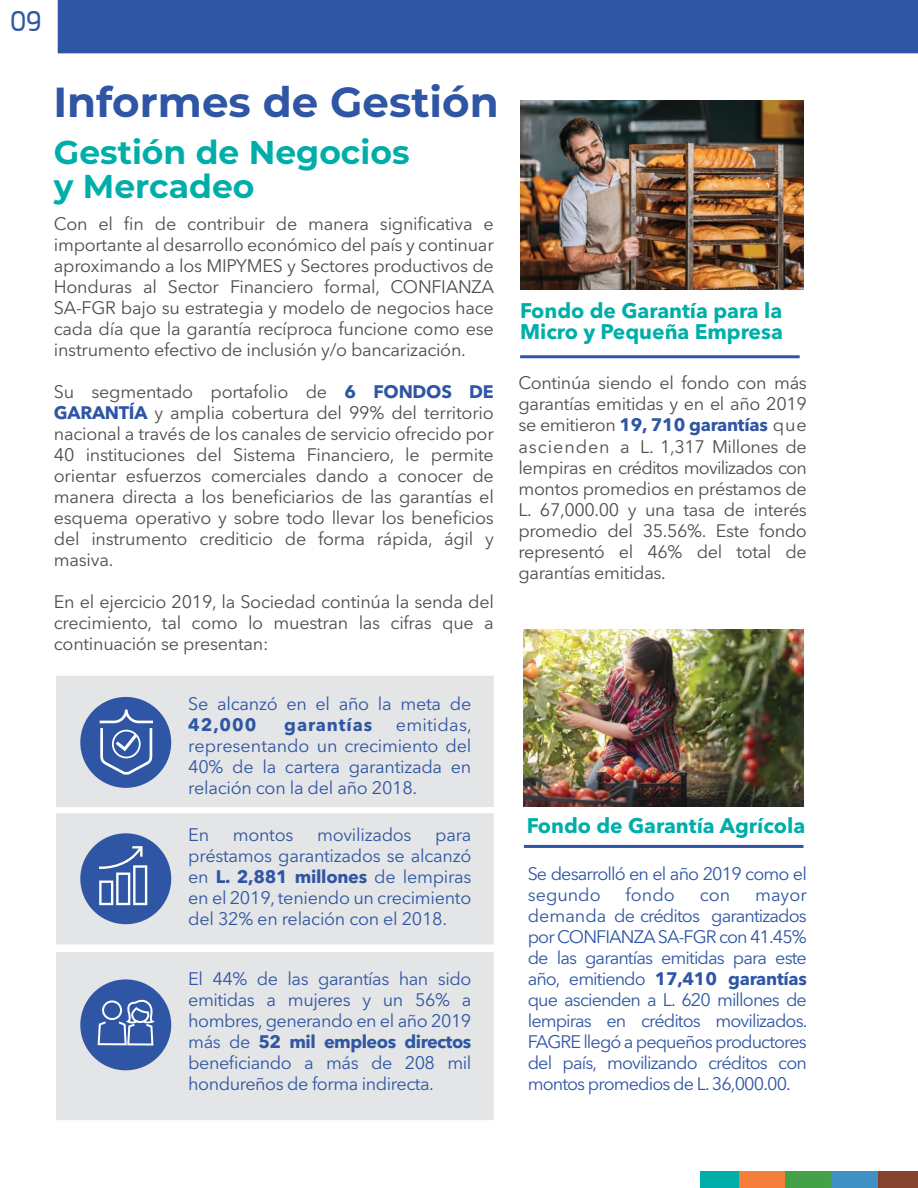
<style>
.page{position:relative;width:918px;height:1188px;background:#fff}
.page>*{position:absolute;margin:0;border:0;box-sizing:border-box;transform-origin:0 0}
.t1{font:700 42px "Montserrat";color:#2f56a4}
.t2{font:700 33px/34.5px "Montserrat";color:#00aea9}
.t3{font:27px "Acephimere";color:#2f56a4}
.t4{font:700 21px/21px "Avenir Next LT Pro";color:#00aea9}
.t5{font:18px/21px "Avenir Next LT Pro";letter-spacing:-.015em;color:#4e4e4e;text-align:justify}
.t6{font:18px/21px "Avenir Next LT Pro";letter-spacing:-.015em;color:#2f56a4;text-align:justify}
.t7{font:18px/21px "Avenir Next LT Pro";letter-spacing:-.05em;color:#2f56a4}
.t8{font:700 18px "Avenir Next LT Pro";letter-spacing:.05em;color:#2f56a4}
.s1{font-weight:700;color:#2f56a4}
.s2{font-weight:700}
</style>
<div class="page">
<div style="left:56px;top:676px;width:438px;height:131px;background:#e3e5e6"></div>
<div style="left:56px;top:813px;width:438px;height:132px;background:#e3e5e6"></div>
<div style="left:56px;top:952px;width:438px;height:168px;background:#e3e5e6"></div>
<div style="left:80px;top:697px;width:91px;height:91px;background:#2f56a4;border-radius:50%"></div>
<svg style="left:100px;top:710px;width:53px;height:65px"></svg>
<div style="left:80px;top:833px;width:91px;height:91px;background:#2f56a4;border-radius:50%"></div>
<svg style="left:99px;top:846px;width:48px;height:59px"></svg>
<div style="left:80px;top:979px;width:91px;height:91px;background:#2f56a4;border-radius:50%"></div>
<svg style="left:98px;top:999px;width:57px;height:47px"></svg>
<hr style="left:520px;top:355px;width:280px;height:3px;background:#2f56a4">
<hr style="left:524px;top:845px;width:280px;height:3px;background:#2f56a4">
<div style="left:785px;top:1171px;width:48px;height:17px;background:#44a147"></div>
<div style="left:739px;top:1171px;width:46px;height:17px;background:#f47e3a"></div>
<div style="left:700px;top:1171px;width:39px;height:17px;background:#00aea9"></div>
<div style="left:832px;top:1171px;width:46px;height:17px;background:#3f91c4"></div>
<div style="left:878px;top:1171px;width:40px;height:17px;background:#85422c"></div>
<img style="left:524px;top:629px;width:280px;height:177px">
<img style="left:520px;top:100px;width:284px;height:189px">
<div style="left:58px;top:0;width:860px;height:53px;background:#2f56a4"></div>
<h3 class="t3" style="left:10px;top:3px;width:33px">09</h3>
<h1 class="t1" style="left:54px;top:72px;width:447px">Informes de Gestión</h1>
<h2 class="t2" style="left:54px;top:133px;width:357px">Gestión de Negocios y Mercadeo</h2>
<p class="t5" style="left:54px;top:214px;width:442px">Con el fin de contribuir de manera significativa e importante al desarrollo económico del país y continuar aproximando a los MIPYMES y Sectores productivos de Honduras al Sector Financiero formal, CONFIANZA SA-FGR bajo su estrategia y modelo de negocios hace cada día que la garantía recíproca funcione como ese instrumento efectivo de inclusión y/o bancarización.</p>
<p class="t5" style="left:54px;top:382px;width:441px">Su segmentado portafolio de <span class="s1">6 FONDOS DE GARANTÍA</span> y amplia cobertura del 99% del territorio nacional a través de los canales de servicio ofrecido por 40 instituciones del Sistema Financiero, le permite orientar esfuerzos comerciales dando a conocer de manera directa a los beneficiarios de las garantías el esquema operativo y sobre todo llevar los beneficios del instrumento crediticio de forma rápida, ágil y masiva.</p>
<p class="t5" style="left:54px;top:592px;width:442px">En el ejercicio 2019, la Sociedad continúa la senda del crecimiento, tal como lo muestran las cifras que a continuación se presentan:</p>
<p class="t6" style="left:188px;top:693px;width:285px">Se alcanzó en el año la meta de</p>
<p class="t8" style="left:188px;top:714px;width:70px">42,000</p>
<p class="t8" style="left:284px;top:714px;width:90px">garantías</p>
<p class="t6" style="left:188px;top:714px;width:285px;text-indent:208px">emitidas, representando un crecimiento del 40% de la cartera garantizada en relación con la del año 2018.</p>
<p class="t6" style="left:188px;top:824px;width:22px">En</p>
<p class="t6" style="left:233px;top:824px;width:62px">montos</p>
<p class="t6" style="left:317px;top:824px;width:96px">movilizados</p>
<p class="t6" style="left:188px;top:824px;width:285px;text-indent:247px">para préstamos garantizados se alcanzó en <span class="s2">L. 2,881 millones</span> de lempiras en el 2019, teniendo un crecimiento del 32% en relación con el 2018.</p>
<p class="t6" style="left:188px;top:968px;width:285px">El 44% de las garantías han sido emitidas a mujeres y un 56% a hombres, generando en el año 2019 más de <span class="s2">52 mil empleos directos </span>beneficiando a más de 208 mil hondureños de forma indirecta.</p>
<p class="t4" style="left:520px;top:300px;width:264px">Fondo de Garantía para la<br>Micro y Pequeña Empresa</p>
<p class="t5" style="left:518px;top:373px;width:290px">Continúa siendo el fondo con más garantías emitidas y en el año 2019 se emitieron <span class="s1">19, 710 garantías</span> que ascienden a L. 1,317 Millones de lempiras en créditos movilizados con montos promedios en préstamos de L. 67,000.00 y una tasa de interés promedio del 35.56%. Este fondo representó el 46% del total de garantías emitidas.</p>
<p class="t4" style="left:527px;top:815px;width:280px">Fondo de Garantía Agrícola</p>
<p class="t7" style="left:528px;top:863px;width:281px">Se desarrolló en el año 2019 como el segundo</p>
<p class="t6" style="left:626px;top:884px;width:51px">fondo</p>
<p class="t6" style="left:700px;top:884px;width:32px">con</p>
<p class="t6" style="left:528px;top:884px;width:281px;text-indent:227px">mayor demanda de créditos garantizados por CONFIANZA SA-FGR con 41.45% de las garantías emitidas para este año, emitiendo <span class="s2">17,410 garantías </span>que ascienden a L. 620 millones de lempiras en créditos movilizados.<br>FAGRE llegó a pequeños productores del país, movilizando créditos con montos promedios de L. 36,000.00.</p>
</div>
